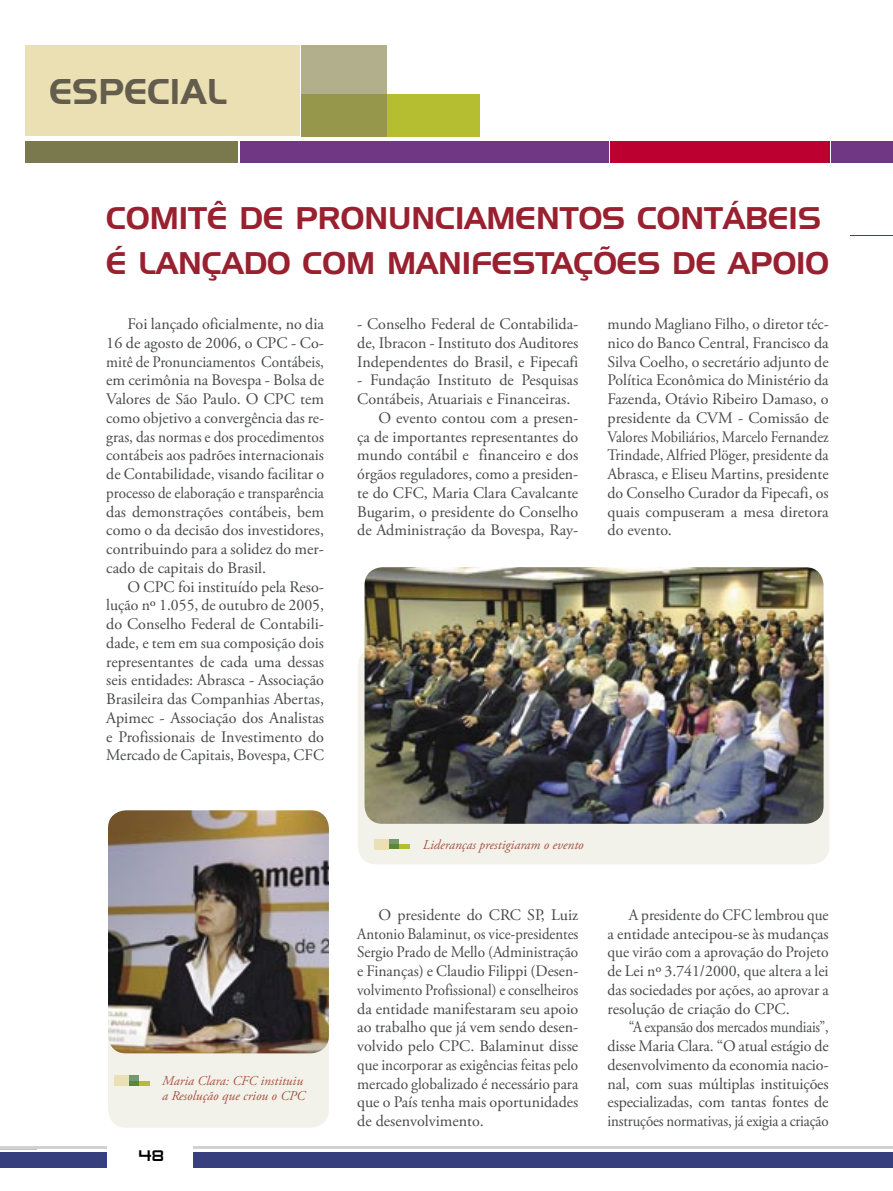
<style>
.page{position:relative;width:893px;height:1191px;background:#fff}
.page>*{position:absolute;margin:0;border:0;box-sizing:border-box;transform-origin:0 0}
.t1{font:700 37.5px "Handel Got D";color:#625d4c}
.t2{font:30.45px/45px "Handel Gothic BT";color:#98202f}
.t3{font:18px "Zeroes";color:#000}
.t4{font:16.05px/18.8px "Adobe Garamond Pro";color:#474848;text-align:justify}
.t5{font:16.05px/18.8px "Adobe Garamond Pro";color:#474848;text-align:justify;scale:.89 1}
.t6{font:16.05px/18.8px "Adobe Garamond Pro";color:#474848;text-align:justify;scale:.95 1}
.t7{font:italic 13.5px/15px "Adobe Garamond Pro";color:#a95442}
</style>
<div class="page">
<div style="left:193px;top:1152px;width:700px;height:16px;background:#383f7e"></div>
<hr style="left:193px;top:1146px;width:700px;height:3px;background:#d2d2d2">
<hr style="left:0;top:1146px;width:107px;height:3px;background:#d2d2d2">
<div style="left:0;top:1152px;width:107px;height:16px;background:#383f7e"></div>
<div style="left:358px;top:648px;width:471px;height:216px;background:#f3f2ea;border-radius:18px"></div>
<div style="left:108px;top:925px;width:221px;height:202px;background:#f3f2ea;border-radius:18px"></div>
<div style="left:26px;top:46px;width:274px;height:90px;background:#ebdfb4"></div>
<div style="left:26px;top:141px;width:212px;height:21px;background:#7a794e"></div>
<div style="left:241px;top:141px;width:368px;height:21px;background:#6f3784"></div>
<div style="left:610px;top:141px;width:219px;height:21px;background:#bc0030"></div>
<div style="left:302px;top:94px;width:178px;height:42px;background:#b4be30"></div>
<div style="left:302px;top:46px;width:85px;height:48px;background:#b2b08c"></div>
<div style="left:302px;top:94px;width:85px;height:42px;background:#96974b"></div>
<div style="left:831px;top:141px;width:62px;height:21px;background:#6f3784"></div>
<img style="left:364px;top:567px;width:460px;height:256px">
<img style="left:108px;top:810px;width:221px;height:243px">
<hr style="left:850px;top:235px;width:43px;height:1px;background:#98202f">
<div style="left:115px;top:1075px;width:14px;height:10px;background:#ebdfb4"></div>
<div style="left:129px;top:1080px;width:21px;height:5px;background:#b4be30"></div>
<div style="left:129px;top:1075px;width:10px;height:5px;background:#749971"></div>
<div style="left:129px;top:1080px;width:10px;height:5px;background:#5b8838"></div>
<div style="left:375px;top:839px;width:14px;height:10px;background:#ebdfb4"></div>
<div style="left:389px;top:844px;width:21px;height:5px;background:#b4be30"></div>
<div style="left:389px;top:839px;width:10px;height:5px;background:#749971"></div>
<div style="left:389px;top:844px;width:10px;height:5px;background:#5b8838"></div>
<h1 class="t1" style="left:49px;top:70px;width:179px">ESPECIAL</h1>
<h2 class="t2" style="left:106px;top:196px;width:724px">COMITÊ DE PRONUNCIAMENTOS CONTÁBEIS<br>É LANÇADO COM MANIFESTAÇÕES DE APOIO</h2>
<p class="t4" style="left:357px;top:315px;width:223px">- Conselho Federal de Contabilida&shy;de, Ibracon - Instituto dos Auditores Independentes do Brasil, e Fipecafi</p>
<p class="t4" style="left:357px;top:371px;width:223px">- Fundação Instituto de Pesquisas</p>
<p class="t4" style="left:357px;top:390px;width:215px">Contábeis, Atuariais e Financeiras.</p>
<p class="t4" style="left:378px;top:409px;width:201px">O evento contou com a presen-</p>
<p class="t4" style="left:357px;top:428px;width:223px">ça de importantes representantes do</p>
<p class="t4" style="left:357px;top:446px;width:223px">mundo contábil e financeiro e dos</p>
<p class="t4" style="left:357px;top:465px;width:223px">órgãos reguladores, como a presiden-</p>
<p class="t4" style="left:357px;top:484px;width:223px">te do CFC, Maria Clara Cavalcante</p>
<p class="t4" style="left:357px;top:503px;width:223px">Bugarim, o presidente do Conselho</p>
<p class="t4" style="left:357px;top:521px;width:223px">de Administração da Bovespa, Ray-</p>
<p class="t4" style="left:106px;top:315px;width:219px;text-indent:21px">Foi lançado oficialmente, no dia 16 de agosto de 2006, o CPC - Co&shy;mitê de Pronunciamentos Contábeis, em cerimônia na Bovespa - Bolsa de Valores de São Paulo. O CPC tem como objetivo a convergência das re&shy;gras, das normas e dos procedimentos contábeis aos padrões internacionais de Contabilidade, visando facilitar o processo de elaboração e transparência das demonstrações contábeis, bem como o da decisão dos investidores, contribuindo para a solidez do mer&shy;cado de capitais do Brasil.</p>
<p class="t4" style="left:106px;top:578px;width:219px;text-indent:21px">O CPC foi instituído pela Reso&shy;lução nº 1.055, de outubro de 2005, do Conselho Federal de Contabili&shy;dade, e tem em sua composição dois representantes de cada uma dessas seis entidades: Abrasca - Associação Brasileira das Companhias Abertas, Apimec - Associação dos Analistas e Profissionais de Investimento do Mercado de Capitais, Bovespa, CFC</p>
<p class="t4" style="left:608px;top:315px;width:223px">mundo Magliano Filho, o diretor téc&shy;nico do Banco Central, Francisco da Silva Coelho, o secretário adjunto de Política Econômica do Ministério da Fazenda, Otávio Ribeiro Damaso, o presidente da CVM - Comissão de Valores Mobiliários, Marcelo Fernandez Trindade, Alfried Plöger, presidente da Abrasca, e Eliseu Martins, presidente do Conselho Curador da Fipecafi, os quais compuseram a mesa diretora do evento.</p>
<p class="t7" style="left:162px;top:1073px;width:145px">Maria Clara: CFC instituiu a Resolução que criou o CPC</p>
<p class="t3" style="left:139px;top:1146px;width:27px">48</p>
<p class="t7" style="left:423px;top:837px;width:162px">Lideranças prestigiaram o evento</p>
<p class="t4" style="left:357px;top:906px;width:223px;text-indent:21px">O presidente do CRC SP, Luiz Antonio Balaminut, os vice-presidentes Sergio Prado de Mello (Administração e Finanças) e Claudio Filippi (Desen&shy;volvimento Profissional) e conselheiros da entidade manifestaram seu apoio ao trabalho que já vem sendo desen&shy;volvido pelo CPC. Balaminut disse que incorporar as exigências feitas pelo mercado globalizado é necessário para que o País tenha mais oportunidades de desenvolvimento.</p>
<p class="t6" style="left:608px;top:906px;width:234px;text-indent:21px">A presidente do CFC lembrou que a entidade antecipou-se às mudanças que virão com a aprovação do Projeto de Lei nº 3.741/2000, que altera a lei das sociedades por ações, ao aprovar a resolução de criação do CPC.</p>
<p class="t5" style="left:608px;top:1018px;width:250px;text-indent:21px">“A expansão dos mercados mundiais”, disse Maria Clara. “O atual estágio de desenvolvimento da economia nacio&shy;nal, com suas múltiplas instituições especializadas, com tantas fontes de instruções normativas, já exigia a criação</p>
</div>
